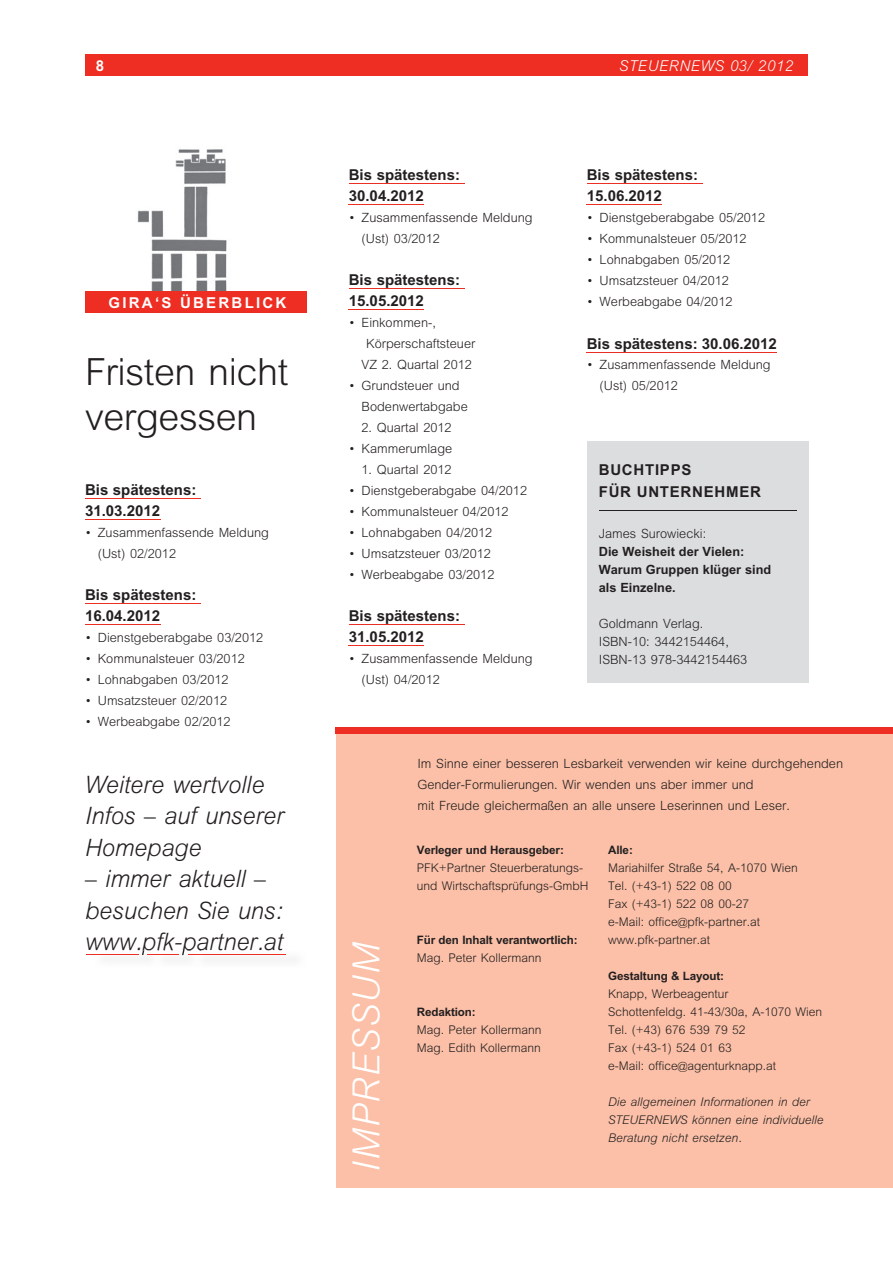
<style>
.page{position:relative;width:893px;height:1263px;background:#fff}
.page>*{position:absolute;margin:0;border:0;box-sizing:border-box;transform-origin:0 0}
.t1{font:300 37.5px/45px "M Arial";letter-spacing:-.01em;color:#231f20}
.t2{font:italic 300 37.5px "M Arial";color:#fff}
.t3{font:italic 300 24px/31.5px "M Arial";color:#231f20}
.t4{font:700 15px/21px "M Arial";color:#231f20}
.t5{font:700 15px/21.6px "M Arial";letter-spacing:.05em;color:#231f20}
.t6{font:italic 300 15px "M Arial";letter-spacing:.04em;color:#fff}
.t7{font:700 15px "M Arial";letter-spacing:.15em;color:#fff}
.t8{font:300 12.75px/21px "M Arial";color:#231f20}
.t9{font:700 12.75px/18px "M Arial";color:#231f20}
.t10{font:300 12px/18px "M Arial";color:#231f20}
.t11{font:italic 300 12px/18px "M Arial";color:#231f20}
.t12{font:700 11.7px "M Arial";letter-spacing:-.01em;color:#231f20}
</style>
<div class="page">
<div style="left:336px;top:731px;width:556px;height:457px;background:#fbc0a7"></div>
<div style="left:336px;top:728px;width:557px;height:6px;background:#ee2e22"></div>
<img style="left:135px;top:149px;width:118px;height:143px">
<div style="left:85px;top:54px;width:723px;height:21px;background:#ee2e22"></div>
<div style="left:85px;top:292px;width:221px;height:21px;background:#ee2e22"></div>
<hr style="left:85px;top:498px;width:116px;height:1px;background:#ee2e22">
<hr style="left:85px;top:519px;width:75px;height:1px;background:#ee2e22">
<hr style="left:85px;top:603px;width:116px;height:1px;background:#ee2e22">
<hr style="left:85px;top:624px;width:75px;height:1px;background:#ee2e22">
<hr style="left:349px;top:183px;width:116px;height:1px;background:#ee2e22">
<hr style="left:349px;top:204px;width:75px;height:1px;background:#ee2e22">
<hr style="left:349px;top:288px;width:116px;height:1px;background:#ee2e22">
<hr style="left:349px;top:309px;width:75px;height:1px;background:#ee2e22">
<hr style="left:349px;top:624px;width:116px;height:1px;background:#ee2e22">
<hr style="left:349px;top:645px;width:75px;height:1px;background:#ee2e22">
<div style="left:587px;top:442px;width:221px;height:241px;background:#dcdddf"></div>
<hr style="left:599px;top:510px;width:197px;height:1px;background:#231f20">
<img style="left:96px;top:950px;width:174px;height:5px">
<hr style="left:87px;top:954px;width:52px;height:1px;background:#ee2e22">
<img style="left:160px;top:951px;width:35px;height:4px">
<svg style="left:155px;top:951px;width:5px;height:11px"></svg>
<hr style="left:147px;top:954px;width:32px;height:1px;background:#ee2e22">
<img style="left:200px;top:951px;width:94px;height:9px">
<svg style="left:195px;top:951px;width:5px;height:12px"></svg>
<hr style="left:188px;top:954px;width:98px;height:1px;background:#ee2e22">
<hr style="left:587px;top:183px;width:116px;height:1px;background:#ee2e22">
<hr style="left:587px;top:204px;width:75px;height:1px;background:#ee2e22">
<hr style="left:587px;top:352px;width:190px;height:1px;background:#ee2e22">
<p class="t7" style="left:96px;top:57px;width:10px">8</p>
<p class="t6" style="left:619px;top:57px;width:176px">STEUERNEWS 03/ 2012</p>
<p class="t7" style="left:109px;top:294px;width:179px">GIRA‘S ÜBERBLICK</p>
<h1 class="t1" style="left:85px;top:349px;width:205px">Fristen nicht vergessen</h1>
<p class="t4" style="left:85px;top:479px;width:113px">Bis spätestens:<br>31.03.2012</p>
<p class="t8" style="left:98px;top:522px;width:173px;text-indent:-13px">• Zusammenfassende Meldung (Ust) 02/2012</p>
<p class="t4" style="left:85px;top:584px;width:113px">Bis spätestens:<br>16.04.2012</p>
<p class="t8" style="left:85px;top:627px;width:180px">• Dienstgeberabgabe 03/2012</p>
<p class="t8" style="left:85px;top:648px;width:161px">• Kommunalsteuer 03/2012</p>
<p class="t8" style="left:85px;top:669px;width:145px">• Lohnabgaben 03/2012</p>
<p class="t8" style="left:85px;top:690px;width:144px">• Umsatzsteuer 02/2012</p>
<p class="t8" style="left:85px;top:711px;width:147px">• Werbeabgabe 02/2012</p>
<h2 class="t3" style="left:85px;top:768px;width:200px">Weitere wertvolle<br>Infos – auf unserer<br>Homepage</h2>
<h2 class="t3" style="left:85px;top:863px;width:200px">– immer aktuell – besuchen Sie uns: www.pfk-partner.at</h2>
<p class="t4" style="left:349px;top:164px;width:113px">Bis spätestens:<br>30.04.2012</p>
<p class="t8" style="left:362px;top:207px;width:173px;text-indent:-13px">• Zusammenfassende Meldung (Ust) 03/2012</p>
<p class="t4" style="left:349px;top:269px;width:113px">Bis spätestens:<br>15.05.2012</p>
<p class="t8" style="left:349px;top:312px;width:89px">• Einkommen-,</p>
<p class="t8" style="left:366px;top:333px;width:111px">Körperschaftsteuer</p>
<p class="t8" style="left:362px;top:354px;width:112px">VZ 2. Quartal 2012</p>
<p class="t8" style="left:362px;top:375px;width:108px;text-indent:-13px">• Grundsteuer und<br>Bodenwertabgabe</p>
<p class="t8" style="left:362px;top:417px;width:92px">2. Quartal 2012</p>
<p class="t8" style="left:349px;top:438px;width:105px">• Kammerumlage</p>
<p class="t8" style="left:362px;top:459px;width:92px">1. Quartal 2012</p>
<p class="t8" style="left:349px;top:480px;width:180px">• Dienstgeberabgabe 04/2012</p>
<p class="t8" style="left:349px;top:501px;width:161px">• Kommunalsteuer 04/2012</p>
<p class="t8" style="left:349px;top:522px;width:145px">• Lohnabgaben 04/2012</p>
<p class="t8" style="left:349px;top:543px;width:144px">• Umsatzsteuer 03/2012</p>
<p class="t8" style="left:349px;top:564px;width:147px">• Werbeabgabe 03/2012</p>
<p class="t4" style="left:349px;top:605px;width:113px">Bis spätestens:<br>31.05.2012</p>
<p class="t8" style="left:362px;top:648px;width:173px;text-indent:-13px">• Zusammenfassende Meldung (Ust) 04/2012</p>
<p class="t4" style="left:587px;top:164px;width:113px">Bis spätestens:<br>15.06.2012</p>
<p class="t8" style="left:587px;top:207px;width:180px">• Dienstgeberabgabe 05/2012</p>
<p class="t8" style="left:587px;top:228px;width:161px">• Kommunalsteuer 05/2012</p>
<p class="t8" style="left:587px;top:249px;width:145px">• Lohnabgaben 05/2012</p>
<p class="t8" style="left:587px;top:270px;width:144px">• Umsatzsteuer 04/2012</p>
<p class="t8" style="left:587px;top:291px;width:147px">• Werbeabgabe 04/2012</p>
<p class="t4" style="left:587px;top:333px;width:192px">Bis spätestens: 30.06.2012</p>
<p class="t8" style="left:600px;top:354px;width:173px;text-indent:-13px">• Zusammenfassende Meldung (Ust) 05/2012</p>
<p class="t5" style="left:599px;top:459px;width:164px">BUCHTIPPS<br>FÜR UNTERNEHMER</p>
<p class="t8" style="left:599px;top:523px;width:109px">James Surowiecki:</p>
<p class="t9" style="left:599px;top:542px;width:174px">Die Weisheit der Vielen:<br>Warum Gruppen klüger sind als Einzelne.</p>
<p class="t8" style="left:599px;top:614px;width:150px;line-height:18px">Goldmann Verlag.<br>ISBN-10: 3442154464,<br>ISBN-13 978-3442154463</p>
<h1 class="t2" style="left:345px;top:1172px;width:231px;rotate:-90deg">IMPRESSUM</h1>
<p class="t8" style="left:417px;top:753px;width:427px">Im Sinne einer besseren Lesbarkeit verwenden wir keine durchgehenden<br>Gender-Formulierungen. Wir wenden uns aber immer und<br>mit Freude gleichermaßen an alle unsere Leserinnen und Leser.</p>
<p class="t12" style="left:417px;top:843px;width:149px">Verleger und Herausgeber:</p>
<p class="t10" style="left:417px;top:858px;width:173px">PFK+Partner Steuerberatungs&shy;und Wirt schaftsprüfungs-GmbH</p>
<p class="t12" style="left:417px;top:933px;width:163px">Für den Inhalt verantwortlich:</p>
<p class="t10" style="left:417px;top:948px;width:126px">Mag. Peter Kollermann</p>
<p class="t12" style="left:417px;top:1005px;width:61px">Redaktion:</p>
<p class="t10" style="left:417px;top:1020px;width:126px">Mag. Peter Kollermann<br>Mag. Edith Kollermann</p>
<p class="t12" style="left:608px;top:843px;width:26px">Alle:</p>
<p class="t10" style="left:608px;top:858px;width:191px">Mariahilfer Straße 54, A-1070 Wien<br>Tel. (+43-1) 522 08 00<br>Fax (+43-1) 522 08 00-27<br>e-Mail: office@pfk-partner.at www.pfk-partner.at</p>
<p class="t12" style="left:608px;top:969px;width:117px">Gestaltung &amp; Layout:</p>
<p class="t10" style="left:608px;top:984px;width:215px">Knapp, Werbeagentur<br>Schottenfeldg. 41-43/30a, A-1070 Wien<br>Tel. (+43) 676 539 79 52<br>Fax (+43-1) 524 01 63<br>e-Mail: office@agenturknapp.at</p>
<p class="t11" style="left:608px;top:1092px;width:217px">Die allgemeinen Informationen in der<br>STEUERNEWS können eine individuelle<br>Beratung nicht ersetzen.</p>
</div>
